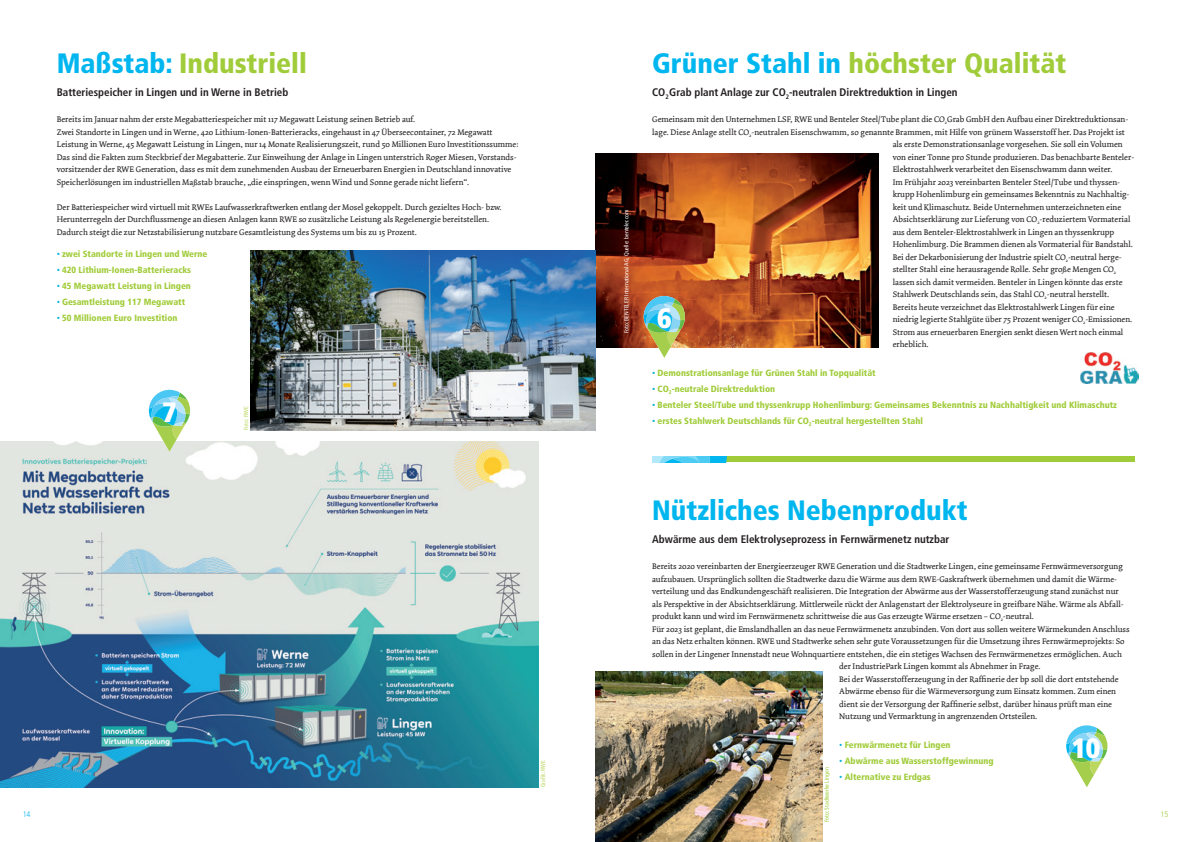
<style>
.page{position:relative;width:1191px;height:842px;background:#fff}
.page>*{position:absolute;margin:0;border:0;box-sizing:border-box;transform-origin:0 0}
.t1{font:900 condensed 28px "Frutiger LT Com";color:#a1cc3a}
.t2{font:900 condensed 28px "Frutiger LT Com";color:#00b6ef}
.t3{font:900 condensed 28px "Frutiger LT Com";color:#fff}
.t4{font:700 condensed 11px "Frutiger LT Com";color:#231f20}
.t5{font:900 condensed 9px/16px "Frutiger LT Com";color:#a1cc3a}
.t6{font:8.5px/12.5px "Dolly";color:#231f20}
.t7{font:300 condensed 8px "Frutiger LT Com";color:#00b6ef}
.t8{font:300 condensed 8px "Frutiger LT Com";color:#a1cc3a}
.t9{font:condensed 6px "Frutiger LT Com";color:#fff}
.t10{font:condensed 6px "Frutiger LT Com";color:#a1cc3a}
.t11{font:condensed 6px "Frutiger LT Com";color:#bbd75e}
.s1{color:#00b6ef}
.s2{font-stretch:normal;color:#00b1d9}
</style>
<div class="page">
<img style="left:0;top:442px;width:539px;height:345px">
<img style="left:595px;top:153px;width:283px;height:195px">
<svg style="left:149px;top:390px;width:41px;height:62px"></svg>
<svg style="left:1066px;top:725px;width:41px;height:62px"></svg>
<img style="left:1080px;top:352px;width:59px;height:32px">
<img style="left:595px;top:671px;width:227px;height:171px">
<img style="left:251px;top:251px;width:344px;height:180px">
<svg style="left:643px;top:296px;width:42px;height:62px;background:#99ba9e"></svg>
<div style="left:715px;top:456px;width:419px;height:6px;background:#a1cc3a"></div>
<svg style="left:652px;top:456px;width:75px;height:6px"></svg>
<h1 class="t1" style="left:57px;top:46px;width:252px"><span class="s1">Maßstab:</span> Industriell</h1>
<p class="t4" style="left:57px;top:86px;width:233px">Batteriespeicher in Lingen und in Werne in Betrieb</p>
<p class="t6" style="left:57px;top:113px;width:463px">Bereits im Januar nahm der erste Megabatteriespeicher mit 117 Megawatt Leistung seinen Betrieb auf.<br>Zwei Standorte in Lingen und in Werne, 420 Lithium-Ionen-Batterieracks, eingehaust in 47 Überseecontainer, 72 Megawatt Leistung in Werne, 45 Megawatt Leistung in Lingen, nur 14 Monate Realisierungszeit, rund 50 Millionen Euro Investitionssumme:<br>Das sind die Fakten zum Steckbrief der Megabatterie. Zur Einweihung der Anlage in Lingen unterstrich Roger Miesen, Vorstands&shy;vorsitzender der RWE Generation, dass es mit dem zunehmenden Ausbau der Erneuerbaren Energien in Deutschland innovative Speicherlösungen im industriellen Maßstab brauche, „die einspringen, wenn Wind und Sonne gerade nicht liefern“.</p>
<p class="t6" style="left:57px;top:201px;width:446px">Der Batteriespeicher wird virtuell mit RWEs Laufwasserkraftwerken entlang der Mosel gekoppelt. Durch gezieltes Hoch- bzw.<br>Herunterregeln der Durchflussmenge an diesen Anlagen kann RWE so zusätzliche Leistung als Regelenergie bereitstellen.<br>Dadurch steigt die zur Netzstabilisierung nutzbare Gesamtleistung des Systems um bis zu 15 Prozent.</p>
<p class="t5" style="left:57px;top:246px;width:152px"><span class="s2">·</span> zwei Standorte in Lingen und Werne <span class="s2">·</span> 420 Lithium-Ionen-Batterieracks<br><span class="s2">·</span> 45 Megawatt Leistung in Lingen<br><span class="s2">·</span> Gesamtleistung 117 Megawatt<br><span class="s2">·</span> 50 Millionen Euro Investition</p>
<h1 class="t3" style="left:162px;top:395px;width:16px">7</h1>
<p class="t11" style="left:243px;top:430px;width:25px;rotate:-90deg">Foto: RWE</p>
<p class="t9" style="left:623px;top:333px;width:125px;rotate:-90deg">Foto: BENTELER International AG, Quelle: benteler.com</p>
<h1 class="t1" style="left:652px;top:46px;width:415px"><span class="s1">Grüner Stahl in</span> höchster Qualität</h1>
<p class="t4" style="left:652px;top:86px;width:307px">CO<sub>2</sub>Grab plant Anlage zur CO<sub>2</sub>-neutralen Direktreduktion in Lingen</p>
<p class="t6" style="left:652px;top:113px;width:477px">Gemeinsam mit den Unternehmen LSF, RWE und Benteler Steel/Tube plant die CO<sub>2</sub>Grab GmbH den Aufbau einer Direktreduktionsan-</p>
<p class="t6" style="left:652px;top:126px;width:474px">lage. Diese Anlage stellt CO<sub>2</sub>-neutralen Eisenschwamm, so genannte Brammen, mit Hilfe von grünem Wasserstoff her. Das Projekt ist</p>
<p class="t6" style="left:892px;top:138px;width:231px">als erste Demonstrationsanlage vorgesehen. Sie soll ein Volumen</p>
<p class="t6" style="left:892px;top:151px;width:243px">von einer Tonne pro Stunde produzieren. Das benachbarte Benteler-</p>
<p class="t6" style="left:892px;top:164px;width:221px">Elektrostahlwerk verarbeitet den Eisenschwamm dann weiter.</p>
<p class="t6" style="left:892px;top:176px;width:229px">Im Frühjahr 2023 vereinbarten Benteler Steel/Tube und thyssen-</p>
<p class="t6" style="left:892px;top:189px;width:238px">krupp Hohenlimburg ein gemeinsames Bekenntnis zu Nachhaltig-</p>
<p class="t6" style="left:892px;top:201px;width:230px">keit und Klimaschutz. Beide Unternehmen unterzeichneten eine</p>
<p class="t6" style="left:892px;top:214px;width:239px">Absichtserklärung zur Lieferung von CO<sub>2</sub>-reduziertem Vormaterial</p>
<p class="t6" style="left:892px;top:226px;width:223px">aus dem Benteler-Elektrostahlwerk in Lingen an thyssenkrupp</p>
<p class="t6" style="left:892px;top:238px;width:242px">Hohenlimburg. Die Brammen dienen als Vormaterial für Bandstahl.</p>
<p class="t6" style="left:892px;top:251px;width:230px">Bei der Dekarbonisierung der Industrie spielt CO<sub>2</sub>-neutral herge-</p>
<p class="t6" style="left:892px;top:263px;width:225px">stellter Stahl eine herausragende Rolle. Sehr große Mengen CO<sub>2</sub></p>
<p class="t6" style="left:892px;top:276px;width:231px">lassen sich damit vermeiden. Benteler in Lingen könnte das erste</p>
<p class="t6" style="left:892px;top:288px;width:218px">Stahlwerk Deutschlands sein, das Stahl CO<sub>2</sub>-neutral herstellt.</p>
<p class="t6" style="left:892px;top:301px;width:223px">Bereits heute verzeichnet das Elektrostahlwerk Lingen für eine</p>
<p class="t6" style="left:892px;top:313px;width:241px">niedrig legierte Stahlgüte über 75 Prozent weniger CO<sub>2</sub>-Emissionen.</p>
<p class="t6" style="left:892px;top:326px;width:232px">Strom aus erneuerbaren Energien senkt diesen Wert noch einmal</p>
<p class="t6" style="left:892px;top:338px;width:38px">erheblich.</p>
<p class="t5" style="left:652px;top:365px;width:466px"><span class="s2">·</span> Demonstrationsanlage für Grünen Stahl in Topqualität<br><span class="s2">·</span> CO<sub>2</sub>-neutrale Direktreduktion<br><span class="s2">·</span> Benteler Steel/Tube und thyssenkrupp Hohenlimburg: Gemeinsames Bekenntnis zu Nachhaltigkeit und Klimaschutz <span class="s2">·</span> erstes Stahlwerk Deutschlands für CO<sub>2</sub>-neutral hergestellten Stahl</p>
<h1 class="t3" style="left:657px;top:301px;width:16px">6</h1>
<h1 class="t2" style="left:652px;top:493px;width:317px">Nützliches Nebenprodukt</h1>
<p class="t4" style="left:652px;top:532px;width:299px">Abwärme aus dem Elektrolyseprozess in Fernwärmenetz nutzbar</p>
<p class="t6" style="left:652px;top:560px;width:472px">Bereits 2020 vereinbarten der Energieerzeuger RWE Generation und die Stadtwerke Lingen, eine gemeinsame Fernwärmeversorgung</p>
<p class="t6" style="left:652px;top:573px;width:466px">aufzubauen. Ursprünglich sollten die Stadtwerke dazu die Wärme aus dem RWE-Gaskraftwerk übernehmen und damit die Wärme-</p>
<p class="t6" style="left:652px;top:585px;width:468px">verteilung und das Endkundengeschäft realisieren. Die Integration der Abwärme aus der Wasserstofferzeugung stand zunächst nur</p>
<p class="t6" style="left:652px;top:598px;width:473px">als Perspektive in der Absichtserklärung. Mittlerweile rückt der Anlagenstart der Elektrolyseure in greifbare Nähe. Wärme als Abfall-</p>
<p class="t6" style="left:652px;top:610px;width:383px">produkt kann und wird im Fernwärmenetz schrittweise die aus Gas erzeugte Wärme ersetzen – CO<sub>2</sub>-neutral.</p>
<p class="t6" style="left:652px;top:623px;width:479px">Für 2023 ist geplant, die Emslandhallen an das neue Fernwärmenetz anzubinden. Von dort aus sollen weitere Wärmekunden Anschluss</p>
<p class="t6" style="left:652px;top:635px;width:474px">an das Netz erhalten können. RWE und Stadtwerke sehen sehr gute Voraussetzungen für die Umsetzung ihres Fernwärmeprojekts: So</p>
<p class="t6" style="left:652px;top:648px;width:471px">sollen in der Lingener Innenstadt neue Wohnquartiere entstehen, die ein stetiges Wachsen des Fernwärmenetzes ermöglichen. Auch</p>
<p class="t6" style="left:839px;top:660px;width:203px">der IndustriePark Lingen kommt als Abnehmer in Frage.</p>
<p class="t6" style="left:839px;top:673px;width:281px">Bei der Wasserstofferzeugung in der Raffinerie der bp soll die dort entstehende</p>
<p class="t6" style="left:839px;top:685px;width:278px">Abwärme ebenso für die Wärmeversorgung zum Einsatz kommen. Zum einen</p>
<p class="t6" style="left:839px;top:698px;width:274px">dient sie der Versorgung der Raffinerie selbst, darüber hinaus prüft man eine</p>
<p class="t6" style="left:839px;top:710px;width:200px">Nutzung und Vermarktung in angrenzenden Ortsteilen.</p>
<p class="t5" style="left:839px;top:736px;width:156px"><span class="s2">·</span> Fernwärmenetz für Lingen<br><span class="s2">·</span> Abwärme aus Wasserstoffgewinnung <span class="s2">·</span> Alternative zu Erdgas</p>
<h1 class="t3" style="left:1071px;top:731px;width:30px">10</h1>
<p class="t11" style="left:540px;top:787px;width:29px;rotate:-90deg">Grafik: RWE</p>
<p class="t10" style="left:823px;top:822px;width:56px;rotate:-90deg">Foto: Stadtwerke Lingen</p>
<p class="t7" style="left:23px;top:809px;width:9px">14</p>
<p class="t8" style="left:1160px;top:809px;width:9px">15</p>
</div>
